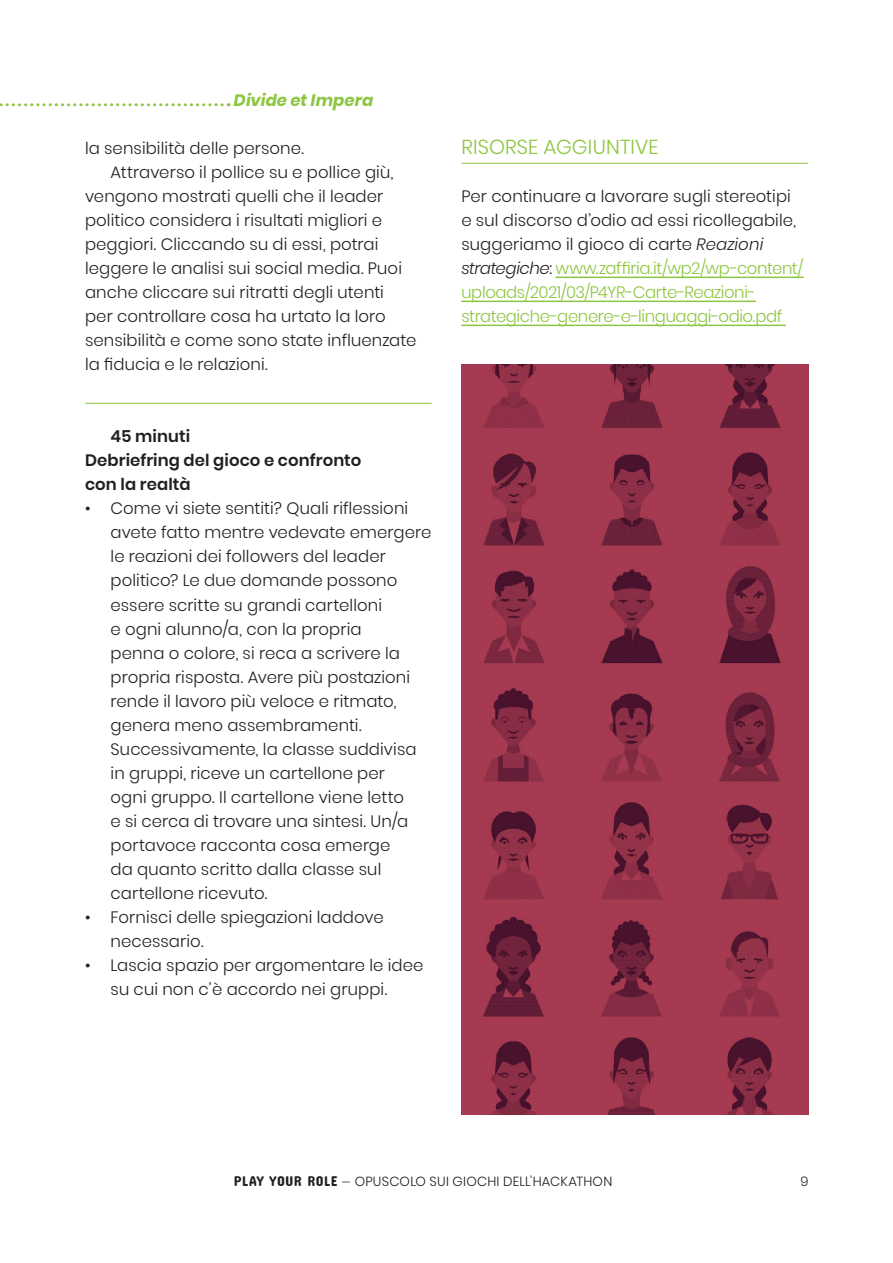
<style>
.page{position:relative;width:893px;height:1263px;background:#fff}
.page>*{position:absolute;margin:0;border:0;box-sizing:border-box;transform-origin:0 0}
.t1{font:300 20.25px "Poppins";color:#8dc640}
.t2{font:300 16.5px/24px "Poppins";letter-spacing:.005em;color:#231f20}
.t3{font:300 16.5px/24px "Poppins";letter-spacing:-.005em;color:#8dc640}
.t4{font:600 16.5px/24px "Poppins";letter-spacing:.005em;color:#231f20}
.t5{font:italic 700 16.5px "Poppins";letter-spacing:.005em;color:#8dc640}
.t6{font:300 13.2px "Poppins";letter-spacing:.02em;color:#231f20}
.s1{color:#231f20}
.s2{font-style:italic;color:#231f20}
.s3{font-family:"Concert One";font-weight:400;font-size:14.25px}
.s4{font-family:"HK Grotesk";font-weight:400}
</style>
<div class="page">
<hr style="left:85px;top:403px;width:347px;height:1px;background:#8dc640">
<hr style="left:461px;top:163px;width:347px;height:1px;background:#8dc640">
<hr style="left:556px;top:277px;width:248px;height:1px;background:#8dc640">
<hr style="left:461px;top:301px;width:295px;height:1px;background:#8dc640">
<hr style="left:461px;top:325px;width:325px;height:1px;background:#8dc640">
<svg style="left:0;top:103px;width:229px;height:3px"></svg>
<img style="left:461px;top:364px;width:347px;height:750px">
<p class="t5" style="left:234px;top:91px;width:141px">Divide et Impera</p>
<p class="t2" style="left:85px;top:137px;width:220px">la sensibilità delle persone.</p>
<p class="t2" style="left:111px;top:161px;width:284px">Attraverso il pollice su e pollice giù,</p>
<p class="t2" style="left:85px;top:185px;width:300px">vengono mostrati quelli che il leader</p>
<p class="t2" style="left:85px;top:209px;width:299px">politico considera i risultati migliori e</p>
<p class="t2" style="left:85px;top:233px;width:295px">peggiori. Cliccando su di essi, potrai</p>
<p class="t2" style="left:85px;top:257px;width:318px">leggere le analisi sui social media. Puoi</p>
<p class="t2" style="left:85px;top:281px;width:300px">anche cliccare sui ritratti degli utenti</p>
<p class="t2" style="left:85px;top:305px;width:302px">per controllare cosa ha urtato la loro</p>
<p class="t2" style="left:85px;top:329px;width:333px">sensibilità e come sono state influenzate</p>
<p class="t2" style="left:85px;top:353px;width:184px">la fiducia e le relazioni.</p>
<p class="t4" style="left:85px;top:425px;width:278px;text-indent:26px">45 minuti<br>Debriefring del gioco e confronto con la realtà</p>
<p class="t2" style="left:111px;top:497px;width:322px;text-indent:-26px">• Come vi siete sentiti? Quali riflessioni avete fatto mentre vedevate emergere le reazioni dei followers del leader politico? Le due domande possono essere scritte su grandi cartelloni<br>e ogni alunno/a, con la propria<br>penna o colore, si reca a scrivere la propria risposta. Avere più postazioni rende il lavoro più veloce e ritmato, genera meno assembramenti.<br>Successivamente, la classe suddivisa in gruppi, riceve un cartellone per<br>ogni gruppo. Il cartellone viene letto<br>e si cerca di trovare una sintesi. Un/a portavoce racconta cosa emerge<br>da quanto scritto dalla classe sul cartellone ricevuto.</p>
<p class="t2" style="left:111px;top:905px;width:275px;text-indent:-26px">• Fornisci delle spiegazioni laddove necessario.</p>
<p class="t2" style="left:111px;top:953px;width:314px;text-indent:-26px">• Lascia spazio per argomentare le idee su cui non c’è accordo nei gruppi.</p>
<p class="t1" style="left:461px;top:135px;width:24px">Risorse</p>
<p class="t1" style="left:544px;top:135px;width:14px">aggiu</p>
<p class="t1" style="left:606px;top:135px;width:25px">ntive</p>
<p class="t3" style="left:461px;top:185px;width:344px"><span class="s1">Per continuare a lavorare sugli stereotipi e sul discorso d’odio ad essi ricollegabile, suggeriamo il gioco di carte</span> <span class="s2">Reazioni strategiche</span><span class="s1">:</span> www.zaffiria.it/wp2/wp-content/ uploads/2021/03/P4YR-Carte-Reazioni&shy;strategiche-genere-e-linguaggi-odio.pdf</p>
<p class="t6" style="left:234px;top:1174px;width:380px"><span class="s3">PLAY YOUR ROLE</span> <span class="s4">―</span> Opuscolo sui giochi dell'Hackathon</p>
<p class="t6" style="left:801px;top:1174px;width:10px">9</p>
</div>
